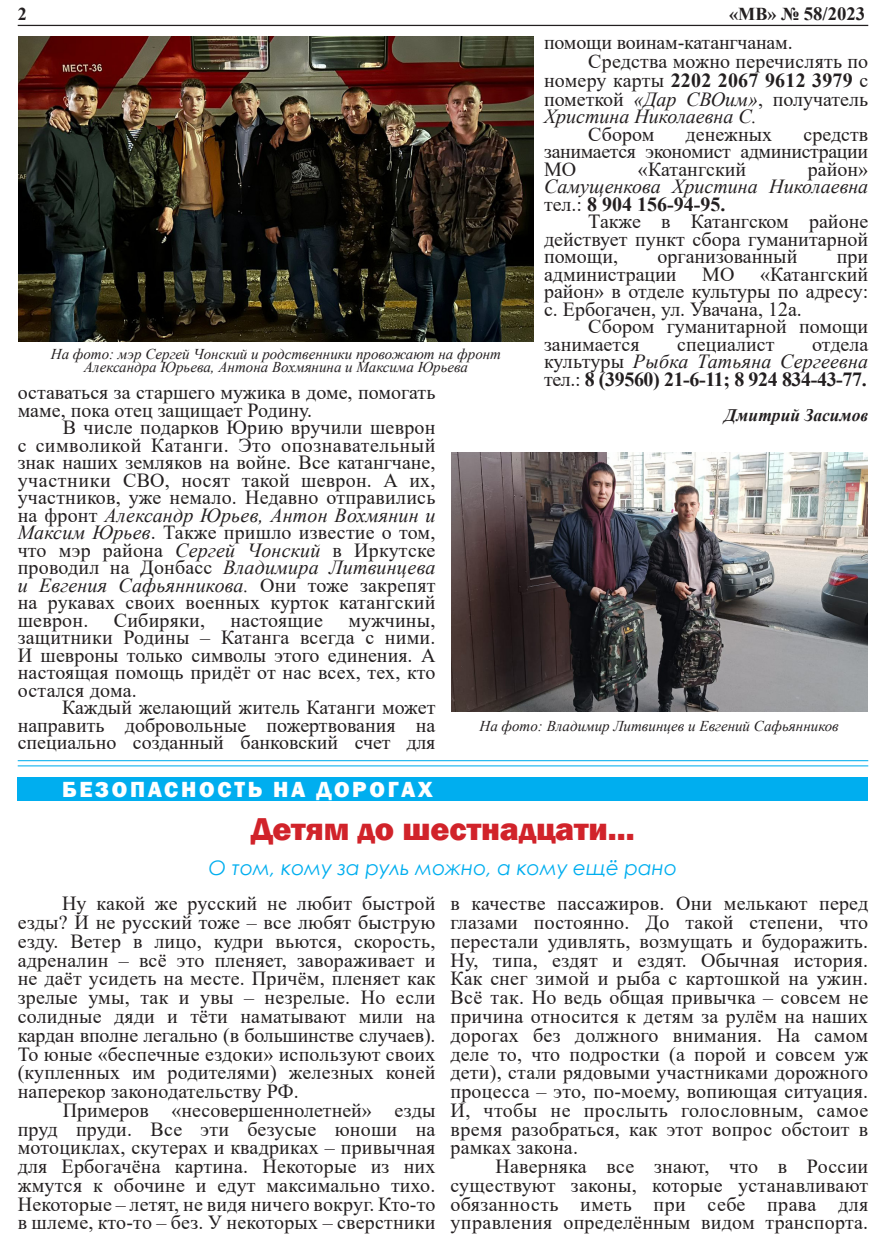
<style>
.page{position:relative;width:886px;height:1251px;background:#fff}
.page>*{position:absolute;margin:0;border:0;box-sizing:border-box;transform-origin:0 0}
.t1{font:800 32.5px "Franklin Gothic";color:#d1232a}
.t2{font:800 22.5px "Franklin Gothic";letter-spacing:.12em;color:#fff}
.t3{font:20px/18.8px "Times New Roman";color:#231f20;text-align:justify}
.t4{font:700 20px/17.5px "Times New Roman";letter-spacing:-.02em;color:#231f20;text-align:justify}
.t5{font:italic 20px/17.5px "Times New Roman";color:#231f20;text-align:justify}
.t6{font:italic 20px "Century Gothic";color:#00aeef}
.t7{font:700 18.75px "Times New Roman";color:#231f20}
.t8{font:700 18.12px "Times New Roman";color:#231f20}
.t9{font:italic 700 17.5px "Times New Roman";color:#231f20}
.t10{font:italic 15px "Times New Roman";color:#231f20}
.s1{font-size:18.12px}
.s2{font-weight:700}
.s3{font-style:italic}
.s4{font-style:normal}
.s5{font-weight:700;font-style:normal}
.s6{font-weight:400}
.s7{font-weight:400;font-style:italic}
</style>
<div class="page">
<hr style="left:18px;top:25px;width:850px;height:1px;background:#231f20">
<div style="left:18px;top:777px;width:850px;height:24px;background:#00aeef"></div>
<img style="left:19px;top:36px;width:514px;height:306px">
<img style="left:451px;top:453px;width:416px;height:259px">
<hr style="left:18px;top:760px;width:850px;height:1px;background:#00aeef">
<hr style="left:18px;top:765px;width:850px;height:1px;background:#00aeef">
<p class="t8" style="left:18px;top:1px;width:11px">2</p>
<p class="t7" style="left:729px;top:0;width:138px"><span class="s1">«МВ» №</span> 58/2023</p>
<p class="t3" style="left:544px;top:33px;width:250px">помощи воинам-катангчанам.</p>
<p class="t3" style="left:544px;top:52px;width:326px;line-height:18.4px;text-indent:44px">Средства можно перечислять по номеру карты <span class="s2">2202 2067 9612 3979</span> с пометкой <span class="s3">«Дар СВОим»</span>, получатель <span class="s3">Христина Николаевна С.</span></p>
<p class="t3" style="left:588px;top:124px;width:68px">Сбором</p>
<p class="t3" style="left:686px;top:124px;width:88px">денежных</p>
<p class="t3" style="left:544px;top:124px;width:326px;line-height:17.5px;text-indent:259px">средств занимается экономист администрации МО</p>
<p class="t3" style="left:638px;top:159px;width:110px">«Катангский</p>
<p class="t5" style="left:544px;top:160px;width:326px;text-indent:264px"><span class="s4">район» </span>Самущенкова Христина Николаевна <span class="s4">тел.:</span> <span class="s5">8 904 156-94-95.</span></p>
<p class="t3" style="left:544px;top:212px;width:326px;line-height:17.5px;text-indent:44px">Также в Катангском районе действует пункт сбора гуманитарной помощи,</p>
<p class="t3" style="left:657px;top:246px;width:141px">организованный</p>
<p class="t3" style="left:837px;top:246px;width:33px">при</p>
<p class="t3" style="left:544px;top:264px;width:134px">администрации</p>
<p class="t3" style="left:702px;top:264px;width:34px">МО</p>
<p class="t3" style="left:544px;top:264px;width:326px;line-height:17.5px;text-indent:216px">«Катангский район» в отделе культуры по адресу: с. Ербогачен, ул. Увачана, 12а.</p>
<p class="t3" style="left:544px;top:317px;width:326px;line-height:17.5px;text-indent:44px">Сбором гуманитарной помощи занимается</p>
<p class="t4" style="left:544px;top:335px;width:326px;text-indent:268px"><span class="s6">отдела культуры</span> <span class="s7">Рыбка Татьяна Сергеевна </span><span class="s6">тел.:</span> 8 (39560) 21-6-11; 8 924 834-43-77.</p>
<p class="t9" style="left:725px;top:403px;width:145px">Дмитрий Засимов</p>
<p class="t3" style="left:677px;top:334px;width:99px">специалист</p>
<p class="t10" style="left:51px;top:343px;width:452px">На фото: мэр Сергей Чонский и родственники провожают на фронт</p>
<p class="t10" style="left:84px;top:357px;width:386px">Александра Юрьева, Антона Вохмянина и Максима Юрьева</p>
<p class="t3" style="left:18px;top:383px;width:419px;line-height:17.5px">оставаться за старшего мужика в доме, помогать маме, пока отец защищает Родину.</p>
<p class="t3" style="left:18px;top:418px;width:419px;line-height:17.5px;text-indent:45px">В числе подарков Юрию вручили шеврон с символикой Катанги. Это опознавательный знак наших земляков на войне. Все катангчане, участники СВО, носят такой шеврон. А их, участников, уже немало. Недавно отправились на фронт <span class="s3">Александр Юрьев, Антон Вохмянин и Максим Юрьев</span>. Также пришло известие о том, что мэр района <span class="s3">Сергей Чонский</span> в Иркутске проводил на Донбасс <span class="s3">Владимира Литвинцева и Евгения Сафьянникова.</span> Они тоже закрепят на рукавах своих военных курток катангский шеврон.</p>
<p class="t3" style="left:114px;top:610px;width:93px">Сибиряки,</p>
<p class="t3" style="left:231px;top:610px;width:94px">настоящие</p>
<p class="t3" style="left:18px;top:611px;width:419px;line-height:17.5px;text-indent:331px">мужчины, защитники Родины – Катанга всегда с ними.<br>И шевроны только символы этого единения. А настоящая помощь придёт от нас всех, тех, кто остался дома.</p>
<p class="t3" style="left:18px;top:698px;width:419px;line-height:17.5px;text-indent:44px">Каждый желающий житель Катанги может направить добровольные пожертвования на специально созданный банковский счет для</p>
<p class="t10" style="left:479px;top:715px;width:361px">На фото: Владимир Литвинцев и Евгений Сафьянников</p>
<p class="t2" style="left:62px;top:775px;width:372px">БЕЗОПАСНОСТЬ НА ДОРОГАХ</p>
<p class="t1" style="left:251px;top:808px;width:385px">Детям до шестнадцати...</p>
<p class="t6" style="left:209px;top:853px;width:470px">О том, кому за руль можно, а кому ещё рано</p>
<p class="t3" style="left:18px;top:894px;width:419px;text-indent:44px">Ну какой же русский не любит быстрой езды? И не русский тоже – все любят быструю езду. Ветер в лицо, кудри вьются, скорость, адреналин – всё это пленяет, завораживает и не даёт усидеть на месте. Причём, пленяет как зрелые умы, так и увы – незрелые. Но если солидные дяди и тёти наматывают мили на кардан вполне легально (в большинстве случаев).<br>То юные «беспечные ездоки» используют своих (купленных им родителями) железных коней наперекор законодательству РФ.</p>
<p class="t3" style="left:18px;top:1100px;width:419px;text-indent:45px">Примеров «несовершеннолетней» езды пруд пруди. Все эти безусые юноши на мотоциклах, скутерах и квадриках – привычная для Ербогачёна картина. Некоторые из них жмутся к обочине и едут максимально тихо.<br>Некоторые – летят, не видя ничего вокруг. Кто-то в шлеме, кто-то – без. У некоторых – сверстники</p>
<p class="t3" style="left:450px;top:894px;width:419px">в качестве пассажиров. Они мелькают перед глазами постоянно. До такой степени, что перестали удивлять, возмущать и будоражить.<br>Ну, типа, ездят и ездят. Обычная история.<br>Как снег зимой и рыба с картошкой на ужин.<br>Всё так. Но ведь общая привычка – совсем не причина относится к детям за рулём на наших дорогах без должного внимания. На самом деле то, что подростки (а порой и совсем уж дети), стали рядовыми участниками дорожного процесса – это, по-моему, вопиющая ситуация.<br>И, чтобы не прослыть голословным, самое время разобраться, как этот вопрос обстоит в рамках закона.</p>
<p class="t3" style="left:450px;top:1156px;width:419px;text-indent:45px">Наверняка все знают, что в России существуют законы, которые устанавливают обязанность иметь при себе права для управления определённым видом транспорта.</p>
</div>
